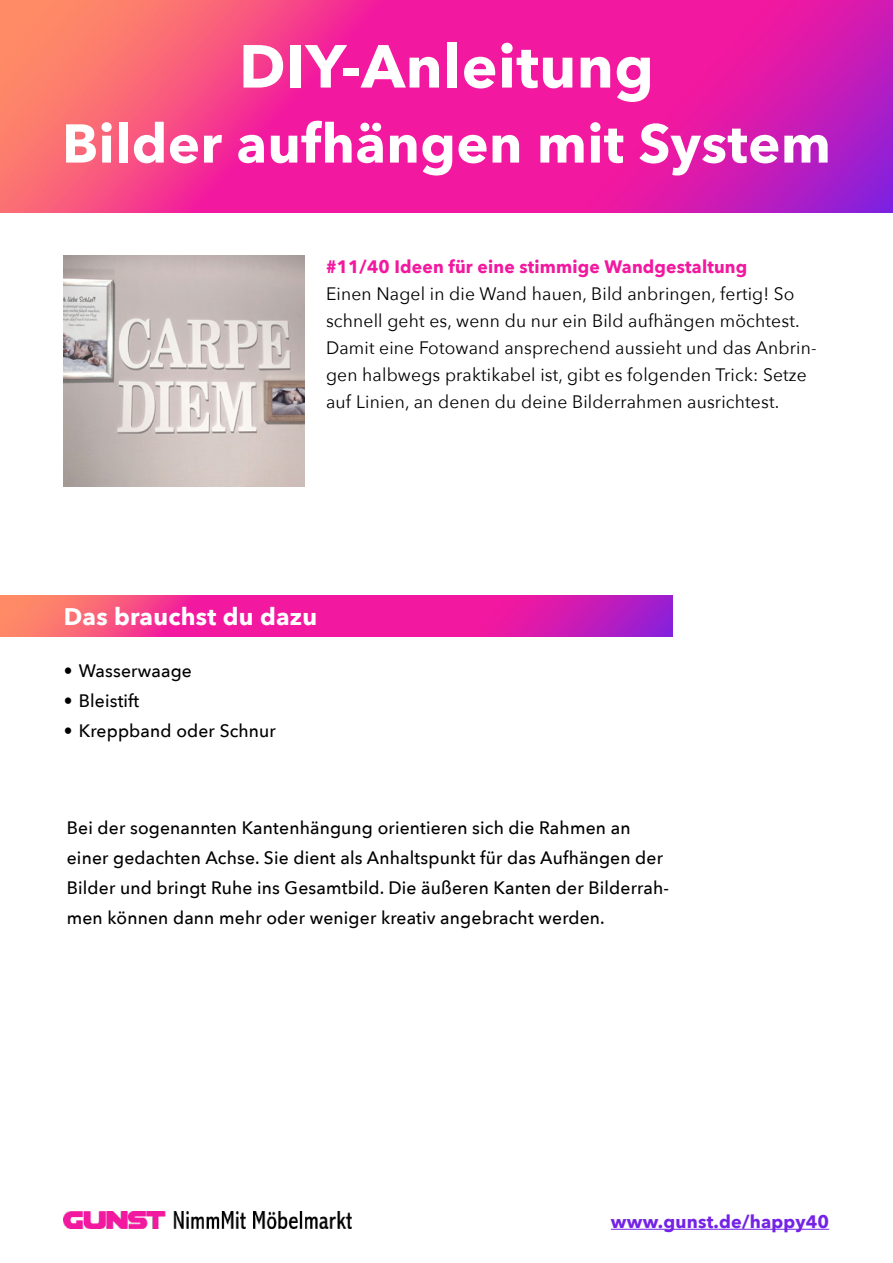
<style>
.page{position:relative;width:893px;height:1263px;background:#fff}
.page>*{position:absolute;margin:0;border:0;box-sizing:border-box;transform-origin:0 0}
.t1{font:700 60px "Avenir Next";letter-spacing:.01em;color:#fff}
.t2{font:700 54px "Avenir Next";letter-spacing:.01em;color:#fff}
.t3{font:700 24px "Avenir Next";letter-spacing:.01em;color:#fff}
.t4{font:500 18px/30px "Avenir Next";letter-spacing:.01em;color:#000}
.t5{font:18px/27px "Avenir Next";letter-spacing:.01em;color:#000}
.t6{font:700 18px "Avenir Next";letter-spacing:.01em;color:#f2189f}
.t7{font:700 18px "Avenir Next";letter-spacing:.01em;color:#7422e6}
</style>
<div class="page">
<hr style="left:611px;top:1229px;width:218px;height:1px;background:#7422e6">
<img style="left:64px;top:1212px;width:288px;height:17px">
<svg style="left:0;top:0;width:893px;height:213px;background:#ed3096"></svg>
<img style="left:64px;top:255px;width:241px;height:231px">
<svg style="left:1px;top:595px;width:671px;height:42px;background:#e82c9c"></svg>
<h1 class="t1" style="left:239px;top:15px;width:416px">DIY-Anleitung</h1>
<h2 class="t2" style="left:62px;top:97px;width:770px">Bilder aufhängen mit System</h2>
<p class="t6" style="left:326px;top:251px;width:423px">#11/40 Ideen für eine stimmige Wandgestaltung</p>
<p class="t5" style="left:326px;top:280px;width:492px">Einen Nagel in die Wand hauen, Bild anbringen, fertig! So schnell geht es, wenn du nur ein Bild aufhängen möchtest.<br>Damit eine Fotowand ansprechend aussieht und das Anbrin&shy;gen halbwegs praktikabel ist, gibt es folgenden Trick: Setze auf Linien, an denen du deine Bilderrahmen ausrichtest.</p>
<h3 class="t3" style="left:64px;top:596px;width:255px">Das brauchst du dazu</h3>
<p class="t4" style="left:64px;top:655px;width:130px">• Wasserwaage</p>
<p class="t4" style="left:64px;top:685px;width:77px">• Bleistift</p>
<p class="t4" style="left:64px;top:715px;width:214px">• Kreppband oder Schnur</p>
<p class="t4" style="left:67px;top:812px;width:604px">Bei der sogenannten Kantenhängung orientieren sich die Rahmen an einer gedachten Achse. Sie dient als Anhaltspunkt für das Aufhängen der Bilder und bringt Ruhe ins Gesamtbild. Die äußeren Kanten der Bilderrah&shy;men können dann mehr oder weniger kreativ angebracht werden.</p>
<p class="t7" style="left:611px;top:1206px;width:220px">www.gunst.de/happy40</p>
</div>
